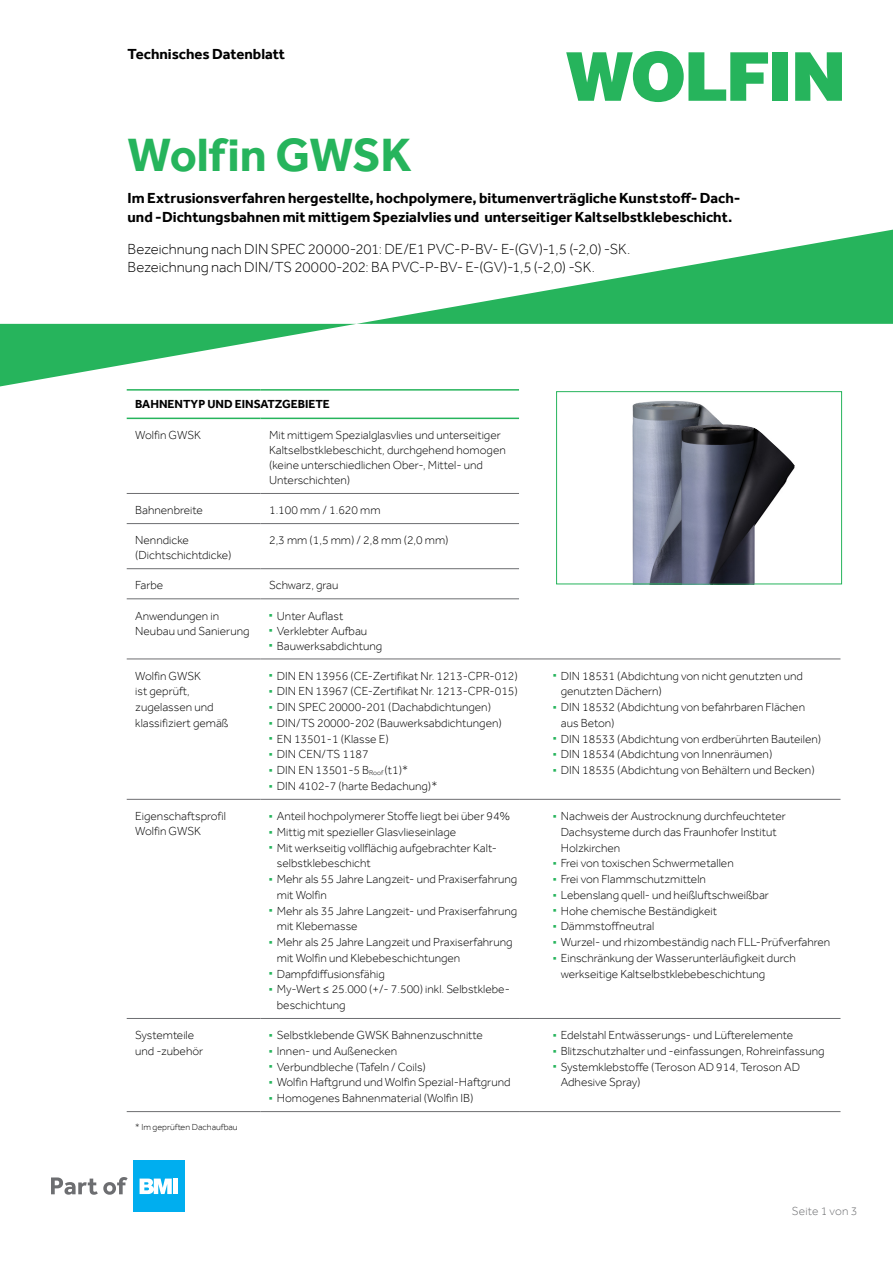
<style>
.page{position:relative;width:893px;height:1263px;background:#fff}
.page>*{position:absolute;margin:0;border:0;box-sizing:border-box;transform-origin:0 0}
.t1{font:700 48px "Effra";letter-spacing:-.005em;color:#26b45c}
.t2{font:700 15px/18.9px "Effra";color:#000}
.t3{font:300 15px/18.9px "Effra";letter-spacing:-.005em;color:#000}
.t4{font:300 12px/15.8px "Effra";color:#000}
.t5{font:700 12px "Effra";color:#000}
.t6{font:300 12px "Effra";letter-spacing:.015em;color:#6d6e71}
.t7{font:300 9px "Effra";color:#000}
</style>
<div class="page">
<img style="left:632px;top:401px;width:91px;height:181px">
<div style="left:556px;top:391px;width:286px;height:193px;border:1px solid #26b45c"></div>
<hr style="left:127px;top:493px;width:134px;height:1px;background:#6d6e71">
<hr style="left:261px;top:493px;width:258px;height:1px;background:#6d6e71">
<hr style="left:127px;top:523px;width:134px;height:1px;background:#6d6e71">
<hr style="left:261px;top:523px;width:258px;height:1px;background:#6d6e71">
<hr style="left:127px;top:568px;width:134px;height:1px;background:#6d6e71">
<hr style="left:261px;top:568px;width:258px;height:1px;background:#6d6e71">
<hr style="left:127px;top:598px;width:134px;height:1px;background:#6d6e71">
<hr style="left:261px;top:598px;width:258px;height:1px;background:#6d6e71">
<hr style="left:127px;top:658px;width:134px;height:1px;background:#6d6e71">
<hr style="left:261px;top:658px;width:258px;height:1px;background:#6d6e71">
<hr style="left:127px;top:389px;width:134px;height:2px;background:#26b45c">
<hr style="left:261px;top:389px;width:258px;height:2px;background:#26b45c">
<hr style="left:127px;top:418px;width:134px;height:1px;background:#26b45c">
<hr style="left:261px;top:418px;width:258px;height:1px;background:#26b45c">
<hr style="left:261px;top:1018px;width:258px;height:1px;background:#6d6e71">
<hr style="left:519px;top:1018px;width:321px;height:1px;background:#6d6e71">
<hr style="left:127px;top:799px;width:134px;height:1px;background:#6d6e71">
<hr style="left:261px;top:799px;width:258px;height:1px;background:#6d6e71">
<hr style="left:519px;top:799px;width:321px;height:1px;background:#6d6e71">
<hr style="left:127px;top:1018px;width:134px;height:1px;background:#6d6e71">
<hr style="left:519px;top:658px;width:321px;height:1px;background:#6d6e71">
<hr style="left:127px;top:1111px;width:134px;height:1px;background:#6d6e71">
<hr style="left:261px;top:1111px;width:258px;height:1px;background:#6d6e71">
<hr style="left:519px;top:1111px;width:321px;height:1px;background:#6d6e71">
<img style="left:681px;top:424px;width:114px;height:160px">
<div style="left:133px;top:1161px;width:51px;height:51px;background:#00aeef"></div>
<svg style="left:140px;top:1178px;width:32px;height:16px"></svg>
<div style="left:173px;top:1178px;width:5px;height:16px;background:#fff"></div>
<svg style="left:51px;top:1177px;width:77px;height:18px"></svg>
<svg style="left:0;top:230px;width:893px;height:156px"></svg>
<svg style="left:566px;top:51px;width:202px;height:51px"></svg>
<div style="left:772px;top:52px;width:16px;height:49px;background:#26b45c"></div>
<svg style="left:795px;top:52px;width:47px;height:49px"></svg>
<p class="t2" style="left:128px;top:45px;width:159px">Technisches Datenblatt</p>
<h1 class="t1" style="left:128px;top:127px;width:286px">Wolfin GWSK</h1>
<p class="t2" style="left:128px;top:189px;width:614px">Im Extrusionsverfahren hergestellte, hochpolymere, bitumenverträgliche Kunststoff- Dach&shy;und -Dichtungsbahnen mit mittigem Spezialvlies und unterseitiger Kaltselbstklebeschicht.</p>
<p class="t3" style="left:128px;top:239px;width:504px">Bezeichnung nach DIN SPEC 20000-201: DE/E1 PVC-P-BV- E-(GV)-1,5 (-2,0) -SK.<br>Bezeichnung nach DIN/TS 20000-202: BA PVC-P-BV- E-(GV)-1,5 (-2,0) -SK.</p>
<p class="t5" style="left:135px;top:397px;width:196px">BAHNENTYP UND EINSATZGEBIETE</p>
<p class="t4" style="left:135px;top:427px;width:67px">Wolfin GWSK</p>
<p class="t4" style="left:269px;top:427px;width:238px;line-height:15px">Mit mittigem Spezialglasvlies und unterseitiger Kaltselbstklebeschicht, durchgehend homogen (keine unterschiedlichen Ober-, Mittel- und Unterschichten)</p>
<p class="t4" style="left:135px;top:502px;width:69px">Bahnenbreite</p>
<p class="t4" style="left:269px;top:502px;width:113px">1.100 mm / 1.620 mm</p>
<p class="t4" style="left:135px;top:533px;width:98px;line-height:15px">Nenndicke (Dichtschichtdicke)</p>
<p class="t4" style="left:269px;top:532px;width:181px">2,3 mm (1,5 mm) / 2,8 mm (2,0 mm)</p>
<p class="t4" style="left:135px;top:577px;width:30px">Farbe</p>
<p class="t4" style="left:269px;top:577px;width:71px">Schwarz, grau</p>
<p class="t4" style="left:135px;top:608px;width:116px;line-height:15px">Anwendungen in<br>Neubau und Sanierung</p>
<p class="t4" style="left:269px;top:607px;width:76px"><sup>■</sup> Unter Auflast</p>
<p class="t4" style="left:269px;top:622px;width:100px"><sup>■</sup> Verklebter Aufbau</p>
<p class="t4" style="left:269px;top:637px;width:115px"><sup>■</sup> Bauwerksabdichtung</p>
<p class="t4" style="left:135px;top:668px;width:95px">Wolfin GWSK<br>ist geprüft, zugelassen und klassifiziert gemäß</p>
<p class="t4" style="left:269px;top:668px;width:250px"><sup>■</sup> DIN EN 13956 (CE-Zertifikat Nr. 1213-CPR-012)</p>
<p class="t4" style="left:269px;top:683px;width:250px"><sup>■</sup> DIN EN 13967 (CE-Zertifikat Nr. 1213-CPR-015)</p>
<p class="t4" style="left:269px;top:699px;width:223px"><sup>■</sup> DIN SPEC 20000-201 (Dachabdichtungen)</p>
<p class="t4" style="left:269px;top:715px;width:234px"><sup>■</sup> DIN/TS 20000-202 (Bauwerksabdichtungen)</p>
<p class="t4" style="left:269px;top:731px;width:121px"><sup>■</sup> EN 13501-1 (Klasse E)</p>
<p class="t4" style="left:269px;top:746px;width:101px"><sup>■</sup> DIN CEN/TS 1187</p>
<p class="t4" style="left:269px;top:762px;width:140px"><sup>■</sup> DIN EN 13501-5 B<sub>Roof</sub> (t1)*</p>
<p class="t4" style="left:269px;top:778px;width:170px"><sup>■</sup> DIN 4102-7 (harte Bedachung)*</p>
<p class="t4" style="left:135px;top:808px;width:92px;line-height:15px">Eigenschaftsprofil<br>Wolfin GWSK</p>
<p class="t4" style="left:269px;top:808px;width:242px"><sup>■</sup> Anteil hochpolymerer Stoffe liegt bei über 94%</p>
<p class="t4" style="left:269px;top:824px;width:189px"><sup>■</sup> Mittig mit spezieller Glasvlieseinlage</p>
<p class="t4" style="left:277px;top:839px;width:222px;text-indent:-8px"><sup>■</sup> Mit werkseitig vollflächig aufgebrachter Kalt&shy;selbstklebeschicht</p>
<p class="t4" style="left:277px;top:871px;width:242px;text-indent:-8px"><sup>■</sup> Mehr als 55 Jahre Langzeit- und Praxiserfahrung mit Wolfin</p>
<p class="t4" style="left:277px;top:902px;width:242px;text-indent:-8px"><sup>■</sup> Mehr als 35 Jahre Langzeit- und Praxiserfahrung mit Klebemasse</p>
<p class="t4" style="left:277px;top:934px;width:237px;text-indent:-8px"><sup>■</sup> Mehr als 25 Jahre Langzeit und Praxiserfahrung mit Wolfin und Klebebeschichtungen</p>
<p class="t4" style="left:269px;top:965px;width:117px"><sup>■</sup> Dampfdiffusionsfähig</p>
<p class="t4" style="left:277px;top:981px;width:235px;text-indent:-8px"><sup>■</sup> My-Wert ≤ 25.000 (+/- 7.500) inkl. Selbstklebe&shy;beschichtung</p>
<p class="t4" style="left:135px;top:1027px;width:70px">Systemteile und -zubehör</p>
<p class="t4" style="left:269px;top:1027px;width:215px"><sup>■</sup> Selbstklebende GWSK Bahnenzuschnitte</p>
<p class="t4" style="left:269px;top:1043px;width:130px"><sup>■</sup> Innen- und Außenecken</p>
<p class="t4" style="left:269px;top:1059px;width:158px"><sup>■</sup> Verbundbleche (Tafeln / Coils)</p>
<p class="t4" style="left:269px;top:1074px;width:243px"><sup>■</sup> Wolfin Haftgrund und Wolfin Spezial-Haftgrund</p>
<p class="t4" style="left:269px;top:1090px;width:206px"><sup>■</sup> Homogenes Bahnenmaterial (Wolfin IB)</p>
<p class="t7" style="left:135px;top:1122px;width:104px">* Im geprüften Dachaufbau</p>
<p class="t4" style="left:561px;top:668px;width:244px;text-indent:-8px"><sup>■</sup> DIN 18531 (Abdichtung von nicht genutzten und genutzten Dächern)</p>
<p class="t4" style="left:561px;top:699px;width:246px;text-indent:-8px"><sup>■</sup> DIN 18532 (Abdichtung von befahrbaren Flächen aus Beton)</p>
<p class="t4" style="left:553px;top:731px;width:270px"><sup>■</sup> DIN 18533 (Abdichtung von erdberührten Bauteilen)</p>
<p class="t4" style="left:553px;top:746px;width:221px"><sup>■</sup> DIN 18534 (Abdichtung von Innenräumen)</p>
<p class="t4" style="left:553px;top:762px;width:263px"><sup>■</sup> DIN 18535 (Abdichtung von Behältern und Becken)</p>
<p class="t4" style="left:561px;top:808px;width:227px;text-indent:-8px"><sup>■</sup> Nachweis der Austrocknung durchfeuchteter<br>Dachsysteme durch das Fraunhofer Institut<br>Holzkirchen</p>
<p class="t4" style="left:553px;top:855px;width:182px"><sup>■</sup> Frei von toxischen Schwermetallen</p>
<p class="t4" style="left:553px;top:871px;width:154px"><sup>■</sup> Frei von Flammschutzmitteln</p>
<p class="t4" style="left:553px;top:887px;width:217px"><sup>■</sup> Lebenslang quell- und heißluftschweißbar</p>
<p class="t4" style="left:553px;top:902px;width:165px"><sup>■</sup> Hohe chemische Beständigkeit</p>
<p class="t4" style="left:553px;top:918px;width:103px"><sup>■</sup> Dämmstoffneutral</p>
<p class="t4" style="left:553px;top:934px;width:279px"><sup>■</sup> Wurzel- und rhizombeständig nach FLL-Prüfverfahren</p>
<p class="t4" style="left:561px;top:950px;width:236px;text-indent:-8px"><sup>■</sup> Einschränkung der Wasserunterläufigkeit durch werkseitige Kaltselbstklebebeschichtung</p>
<p class="t4" style="left:553px;top:1027px;width:242px"><sup>■</sup> Edelstahl Entwässerungs- und Lüfterelemente</p>
<p class="t4" style="left:553px;top:1043px;width:273px"><sup>■</sup> Blitzschutzhalter und -einfassungen, Rohreinfassung</p>
<p class="t4" style="left:561px;top:1059px;width:241px;text-indent:-8px"><sup>■</sup> Systemklebstoffe (Teroson AD 914, Teroson AD<br>Adhesive Spray)</p>
<p class="t6" style="left:792px;top:1203px;width:67px">Seite 1 von 3</p>
</div>
